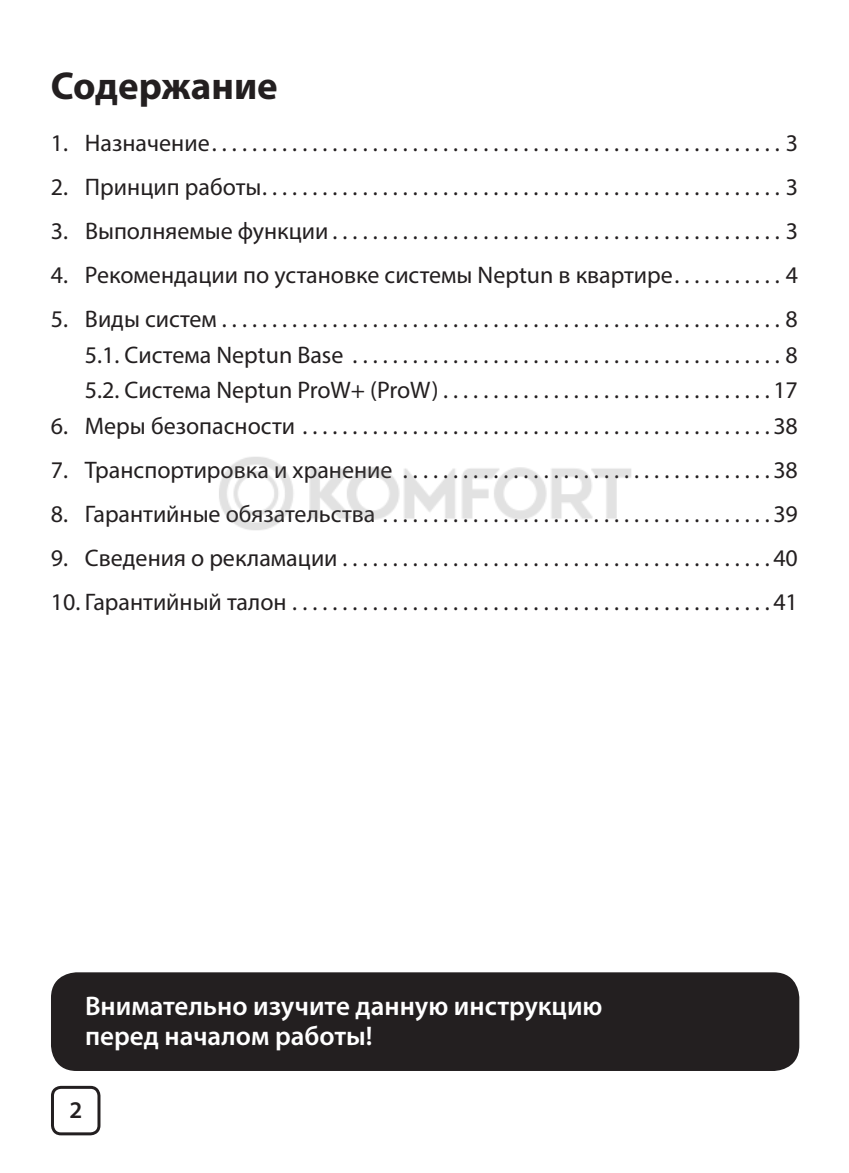
<style>
.page{position:relative;width:849px;height:1173px;background:#fff}
.page>*{position:absolute;margin:0;border:0;box-sizing:border-box;transform-origin:0 0}
.t1{font:700 39px "Myriad Pro";color:#231f20}
.t2{font:600 27px/30px "Myriad Pro";color:#fff}
.t3{font:24px/35.4px "Myriad Pro";color:#231f20;text-align:justify}
.t4{font:600 24px "Myriad Pro";color:#231f20}
</style>
<div class="page">
<div style="left:51px;top:1086px;width:49px;height:49px;border:3px solid #231f20;border-radius:9px"></div>
<div style="left:51px;top:972px;width:748px;height:99px;background:#231f20;border-radius:26px"></div>
<img style="left:219px;top:457px;width:412px;height:73px">
<h1 class="t1" style="left:51px;top:63px;width:228px">Содержание</h1>
<p class="t3" style="left:51px;top:125px;width:748px">1. Назначение .........................................................3</p>
<p class="t3" style="left:51px;top:169px;width:748px">2. Принцип работы ....................................................3</p>
<p class="t3" style="left:51px;top:213px;width:748px">3. Выполняемые функции .............................................3</p>
<p class="t3" style="left:51px;top:257px;width:748px">4. Рекомендации по установке системы Neptun в квартире . . . . . . . . . . . 4</p>
<p class="t3" style="left:85px;top:301px;width:714px;text-indent:-34px">5. Виды систем ........................................................8<br>5.1. Система Neptun Base ...........................................8<br>5.2. Система Neptun ProW+ (ProW) .................................17</p>
<p class="t3" style="left:51px;top:408px;width:748px">6. Меры безопасности ...............................................38</p>
<p class="t3" style="left:51px;top:452px;width:748px">7. Транспортировка и хранение .....................................38</p>
<p class="t3" style="left:51px;top:496px;width:748px">8. Гарантийные обязательства .......................................39</p>
<p class="t3" style="left:51px;top:540px;width:748px">9. Сведения о рекламации ...........................................40</p>
<p class="t3" style="left:51px;top:584px;width:748px">10. Гарантийный талон ................................................41</p>
<p class="t2" style="left:85px;top:991px;width:519px">Внимательно изучите данную инструкцию перед началом работы!</p>
<p class="t4" style="left:70px;top:1096px;width:14px">2</p>
</div>
